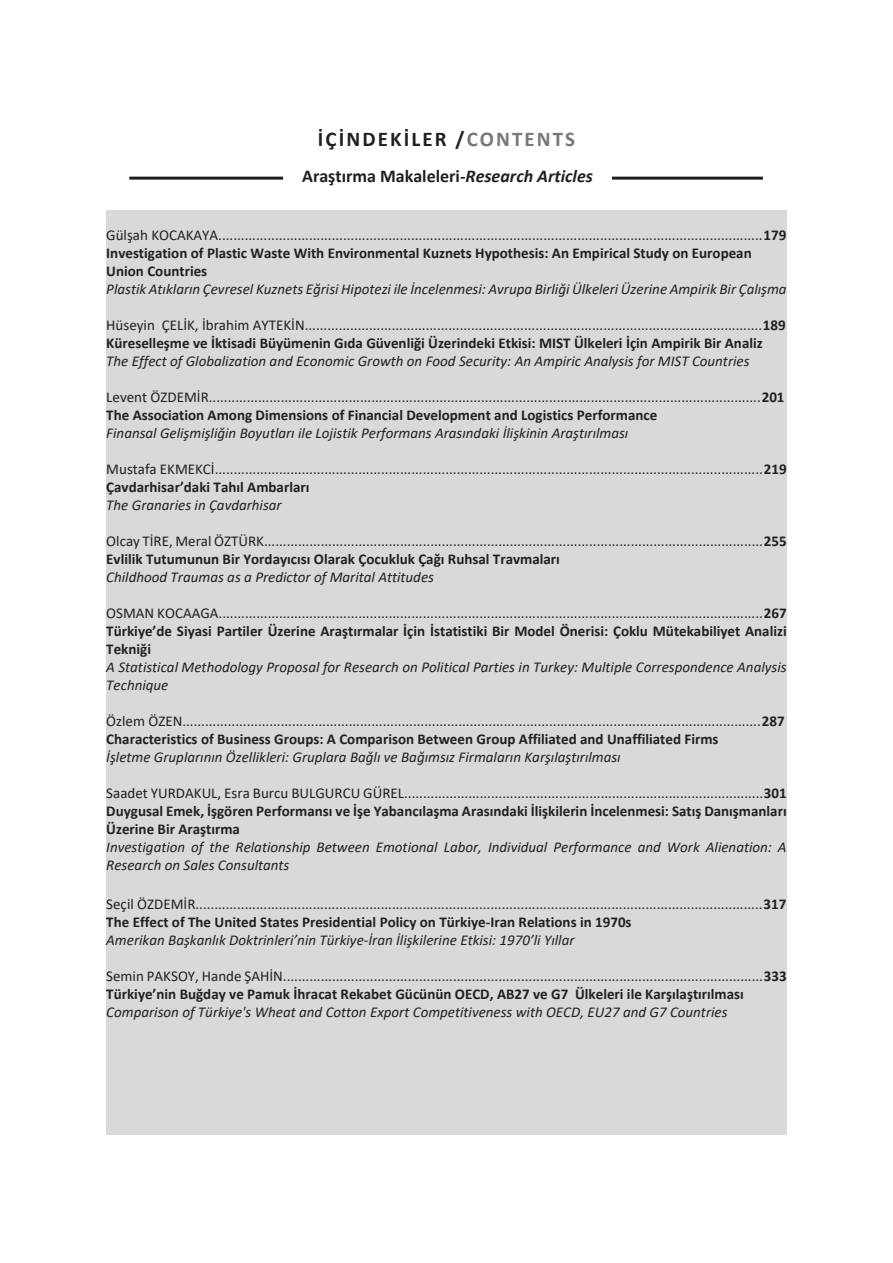
<style>
.page{position:relative;width:893px;height:1263px;background:#fff}
.page>*{position:absolute;margin:0;border:0;box-sizing:border-box;transform-origin:0 0}
.t1{font:700 21px "Calibri";letter-spacing:.1em;color:#231f20}
.t2{font:700 18px "Calibri";color:#231f20}
.t3{font:15px/18px "Calibri";color:#231f20}
.t4{font:italic 15px/18px "Calibri";color:#231f20}
.s1{color:#76787b}
.s2{font-style:italic}
.s3{font-weight:700}
</style>
<div class="page">
<div style="left:106px;top:210px;width:681px;height:925px;background:#d9d9d9"></div>
<hr style="left:612px;top:177px;width:151px;height:3px;background:#231f20">
<hr style="left:129px;top:177px;width:154px;height:3px;background:#231f20">
<h1 class="t1" style="left:318px;top:124px;width:259px">İÇİNDEKİLER /<span class="s1">CONTENTS</span></h1>
<p class="t2" style="left:302px;top:164px;width:292px">Araştırma Makaleleri-<span class="s2">Research Articles</span></p>
<p class="t3" style="left:106px;top:225px;width:682px">Gülşah KOCAKAYA................................................................................................................................................<span class="s3">179<br>Investigation of Plastic Waste With Environmental Kuznets Hypothesis: An Empirical Study on European<br>Union Countries</span></p>
<p class="t4" style="left:106px;top:279px;width:682px">Plastik Atıkların Çevresel Kuznets Eğrisi Hipotezi ile İncelenmesi: Avrupa Birliği Ülkeleri Üzerine Ampirik Bir Çalışma</p>
<p class="t3" style="left:106px;top:315px;width:681px">Hüseyin ÇELİK, İbrahim AYTEKİN.........................................................................................................................<span class="s3">189<br>Küreselleşme ve İktisadi Büyümenin Gıda Güvenliği Üzerindeki Etkisi: MIST Ülkeleri İçin Ampirik Bir Analiz</span></p>
<p class="t4" style="left:106px;top:351px;width:645px">The Effect of Globalization and Economic Growth on Food Security: An Ampiric Analysis for MIST Countries</p>
<p class="t3" style="left:106px;top:387px;width:680px">Levent ÖZDEMİR..................................................................................................................................................<span class="s3">201<br>The Association Among Dimensions of Financial Development and Logistics Performance</span></p>
<p class="t4" style="left:106px;top:423px;width:524px">Finansal Gelişmişliğin Boyutları ile Lojistik Performans Arasındaki İlişkinin Araştırılması</p>
<p class="t3" style="left:106px;top:459px;width:682px">Mustafa EKMEKCİ.................................................................................................................................................<span class="s3">219<br>Çavdarhisar’daki Tahıl Ambarları</span></p>
<p class="t4" style="left:106px;top:495px;width:177px">The Granaries in Çavdarhisar</p>
<p class="t3" style="left:106px;top:531px;width:682px">Olcay TİRE, Meral ÖZTÜRK....................................................................................................................................<span class="s3">255<br>Evlilik Tutumunun Bir Yordayıcısı Olarak Çocukluk Çağı Ruhsal Travmaları</span></p>
<p class="t4" style="left:106px;top:567px;width:329px">Childhood Traumas as a Predictor of Marital Attitudes</p>
<p class="t3" style="left:106px;top:603px;width:682px;text-align:justify">OSMAN KOCAAGA................................................................................................................................................<span class="s3">267<br>Türkiye’de Siyasi Partiler Üzerine Araştırmalar İçin İstatistiki Bir Model Önerisi: Çoklu Mütekabiliyet Analizi Tekniği</span></p>
<p class="t4" style="left:106px;top:657px;width:682px">A Statistical Methodology Proposal for Research on Political Parties in Turkey: Multiple Correspondence Analysis<br>Technique</p>
<p class="t3" style="left:106px;top:711px;width:680px">Özlem ÖZEN.........................................................................................................................................................<span class="s3">287<br>Characteristics of Business Groups: A Comparison Between Group Affiliated and Unaffiliated Firms</span></p>
<p class="t4" style="left:106px;top:747px;width:516px">İşletme Gruplarının Özellikleri: Gruplara Bağlı ve Bağımsız Firmaların Karşılaştırılması</p>
<p class="t3" style="left:106px;top:783px;width:682px;text-align:justify">Saadet YURDAKUL, Esra Burcu BULGURCU GÜREL...............................................................................................<span class="s3">301<br>Duygusal Emek, İşgören Performansı ve İşe Yabancılaşma Arasındaki İlişkilerin İncelenmesi: Satış Danışmanları Üzerine Bir Araştırma</span></p>
<p class="t4" style="left:106px;top:837px;width:682px">Investigation of the Relationship Between Emotional Labor, Individual Performance and Work Alienation: A<br>Research on Sales Consultants</p>
<p class="t3" style="left:106px;top:895px;width:682px">Seçil ÖZDEMİR......................................................................................................................................................<span class="s3">317<br>The Effect of The United States Presidential Policy on Türkiye-Iran Relations in 1970s</span></p>
<p class="t4" style="left:106px;top:931px;width:470px">Amerikan Başkanlık Doktrinleri’nin Türkiye-İran İlişkilerine Etkisi: 1970’li Yıllar</p>
<p class="t3" style="left:106px;top:967px;width:682px">Semin PAKSOY, Hande ŞAHİN...............................................................................................................................<span class="s3">333<br>Türkiye’nin Buğday ve Pamuk İhracat Rekabet Gücünün OECD, AB27 ve G7 Ülkeleri ile Karşılaştırılması</span></p>
<p class="t4" style="left:106px;top:1003px;width:623px">Comparison of Türkiye's Wheat and Cotton Export Competitiveness with OECD, EU27 and G7 Countries</p>
</div>
